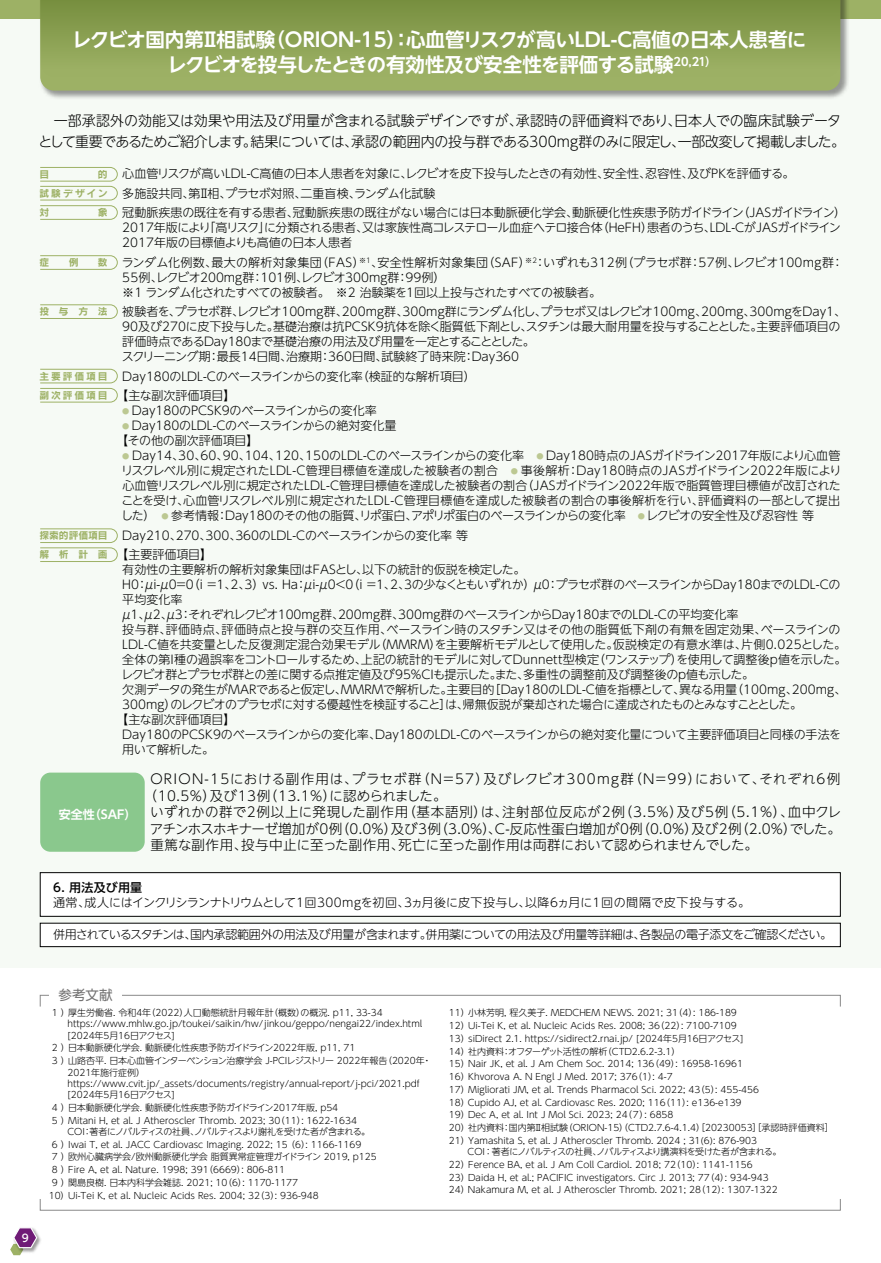
<style>
.page{position:relative;width:881px;height:1263px;background:#fff}
.page>*{position:absolute;margin:0;border:0;box-sizing:border-box;transform-origin:0 0}
.t1{font:700 19.5px/25.5px "UD Shin Go NT Pr 6 N De";letter-spacing:-.01em;color:#fff;text-align:center}
.t2{font:300 14.25px/21px "UD Shin Go NT Pr 6 N";letter-spacing:-.02em;color:#000;text-align:right}
.t3{font:300 13.5px "UD Shin Go NT Pr 6 N";letter-spacing:.02em;color:#000}
.t4{font:300 13.5px "UD Shin Go NT Pr 6 N";letter-spacing:.065em;color:#000}
.t5{font:300 13.5px "UD Shin Go NT Pr 6 N";letter-spacing:.055em;color:#000}
.t6{font:300 13.5px "UD Shin Go NT Pr 6 N";color:#000}
.t7{font:13.5px "UD Shin Go NT Pr 6 N";color:#727171}
.t8{font:300 12px/15px "UD Shin Go NT Pr 6 N";letter-spacing:-.015em;color:#000}
.t9{font:300 12px "UD Shin Go NT Pr 6 N";letter-spacing:-.035em;color:#000}
.t10{font:300 12px "UD Shin Go NT Pr 6 N";letter-spacing:.005em;color:#000}
.t11{font:300 12px "UD Shin Go NT Pr 6 N";letter-spacing:-.06em;color:#000}
.t12{font:300 12px "UD Shin Go NT Pr 6 N";letter-spacing:.015em;color:#000}
.t13{font:300 12px "UD Shin Go NT Pr 6 N";letter-spacing:-.04em;color:#000}
.t14{font:700 12px "UD Shin Go NT Pr 6 N De";color:#fff}
.t15{font:500 12px "UD Shin Go NT Pr 6 N";letter-spacing:.02em;color:#000}
.t16{font:500 10.5px "UD Shin Go NT Pr 6 N";color:#fff}
.t17{font:9.75px/19.2px "Rodin Pro B";letter-spacing:.2em;color:#9db165}
.t18{font:9.75px/19px "Rodin Pro B";color:#9db165}
.t19{font:300 9px/12.8px "UD Shin Go NT Pr 6 N";color:#000}
.t20{font:300 9px "UD Shin Go NT Pr 6 N";letter-spacing:-.06em;color:#000}
</style>
<div class="page">
<img style="left:37px;top:1232px;width:4px;height:16px">
<svg style="left:10px;top:1227px;width:27px;height:28px"></svg>
<div style="left:0;top:0;width:880px;height:967px;background:#f6faf5"></div>
<div style="left:0;top:0;width:880px;height:19px;background:#9db165"></div>
<div style="left:40px;top:995px;width:800px;height:12px;border:1px solid #898989"></div>
<div style="left:49px;top:989px;width:73px;height:12px;background:#fff"></div>
<svg style="left:40px;top:167px;width:78px;height:53px"></svg>
<svg style="left:40px;top:255px;width:78px;height:15px"></svg>
<svg style="left:40px;top:304px;width:78px;height:15px"></svg>
<svg style="left:40px;top:368px;width:78px;height:35px"></svg>
<svg style="left:40px;top:528px;width:78px;height:34px"></svg>
<div style="left:40px;top:773px;width:105px;height:79px;background:#8ac88d;border-radius:10px"></div>
<img style="left:44px;top:0;width:804px;height:98px">
<svg style="left:40px;top:78px;width:800px;height:13px;background:#9db067"></svg>
<svg style="left:40px;top:0;width:800px;height:78px;background:#8ba053"></svg>
<div style="left:40px;top:923px;width:800px;height:24px;background:#fff"></div>
<div style="left:40px;top:923px;width:800px;height:24px;border:1px solid #000"></div>
<div style="left:40px;top:873px;width:800px;height:43px;background:#fff"></div>
<div style="left:40px;top:872px;width:800px;height:44px;border:1px solid #000"></div>
<h1 class="t1" style="left:72px;top:26px;width:735px">レクビオ国内第Ⅱ相試験（ORION-15）：心血管リスクが高いLDL-C高値の日本人患者にレクビオを投与したときの有効性及び安全性を評価する試験<sup>20,21）</sup></h1>
<p class="t2" style="left:38px;top:109px;width:807px">一部承認外の効能又は効果や用法及び用量が含まれる試験デザインですが、承認時の評価資料であり、日本人での臨床試験データ<br>として重要であるためご紹介します。結果については、承認の範囲内の投与群である300mg群のみに限定し、一部改変して掲載しました。</p>
<p class="t17" style="left:39px;top:183px;width:70px">試験デザイン</p>
<p class="t17" style="left:39px;top:253px;width:70px">症　　例　 数</p>
<p class="t17" style="left:39px;top:302px;width:70px">投　与　方 法</p>
<p class="t17" style="left:39px;top:366px;width:70px">主要評価項目副次評価項目</p>
<p class="t18" style="left:39px;top:526px;width:70px">探索的評価項目解　析　計　画</p>
<p class="t8" style="left:122px;top:164px;width:725px;line-height:19.5px">心血管リスクが高いLDL-C高値の日本人患者を対象に、レクビオを皮下投与したときの有効性、安全性、忍容性、及びPKを評価する。<br>多施設共同、第Ⅱ相、プラセボ対照、二重盲検、ランダム化試験<br>冠動脈疾患の既往を有する患者、冠動脈疾患の既往がない場合には日本動脈硬化学会、動脈硬化性疾患予防ガイドライン（JASガイドライン）</p>
<p class="t8" style="left:122px;top:220px;width:719px">2017年版により「高リスク」に分類される患者、又は家族性高コレステロール血症ヘテロ接合体（HeFH）患者のうち、LDL-CがJASガイドライン<br>2017年版の目標値よりも高値の日本人患者</p>
<p class="t8" style="left:122px;top:254px;width:722px">ランダム化例数、最大の解析対象集団（FAS）<sup>※1</sup>、安全性解析対象集団（SAF）<sup>※2</sup>：いずれも312例（プラセボ群：57例、レクビオ100mg群：<br>55例、レクビオ200mg群：101例、レクビオ300mg群：99例）<br>※1 ランダム化されたすべての被験者。　※2 治験薬を1回以上投与されたすべての被験者。</p>
<p class="t8" style="left:122px;top:304px;width:725px">被験者を、プラセボ群、レクビオ100mg群、200mg群、300mg群にランダム化し、プラセボ又はレクビオ100mg、200mg、300mgをDay1、90及び270に皮下投与した。基礎治療は抗PCSK9抗体を除く脂質低下剤とし、スタチンは最大耐用量を投与することとした。主要評価項目の評価時点であるDay180まで基礎治療の用法及び用量を一定とすることとした。<br>スクリーニング期：最長14日間、治療期：360日間、試験終了時来院：Day360</p>
<p class="t8" style="left:116px;top:366px;width:361px;line-height:19.5px;text-indent:6px">Day180のLDL-Cのベースラインからの変化率（検証的な解析項目）【主な副次評価項目】</p>
<p class="t8" style="left:122px;top:403px;width:256px"><sup>●</sup> Day180のPCSK9のベースラインからの変化率</p>
<p class="t8" style="left:116px;top:418px;width:281px;text-indent:6px"><sup>●</sup> Day180のLDL-Cのベースラインからの絶対変化量【その他の副次評価項目】</p>
<p class="t8" style="left:121px;top:448px;width:721px;text-align:justify"><sup>●</sup> Day14、30、60、90、104、120、150のLDL-Cのベースラインからの変化率　<sup>●</sup> Day180時点のJASガイドライン2017年版により心血管リスクレベル別に規定されたLDL-C管理目標値を達成した被験者の割合　<sup>●</sup> 事後解析：Day180時点のJASガイドライン2022年版により心血管リスクレベル別に規定されたLDL-C管理目標値を達成した被験者の割合（JASガイドライン2022年版で脂質管理目標値が改訂されたことを受け、心血管リスクレベル別に規定されたLDL-C管理目標値を達成した被験者の割合の事後解析を行い、評価資料の一部として提出した）　<sup>●</sup> 参考情報：Day180のその他の脂質、リポ蛋白、アポリポ蛋白のベースラインからの変化率　<sup>●</sup> レクビオの安全性及び忍容性 等</p>
<p class="t8" style="left:116px;top:525px;width:353px;line-height:19.5px;text-indent:6px">Day210、270、300、360のLDL-Cのベースラインからの変化率 等【主要評価項目】</p>
<p class="t8" style="left:122px;top:562px;width:404px">有効性の主要解析の解析対象集団はFASとし、以下の統計的仮説を検定した。</p>
<p class="t9" style="left:122px;top:575px;width:719px">H0：μi-μ0＝0（i ＝1、2、3）vs. Ha：μi-μ0＜0（i ＝1、2、3の少なくともいずれか）μ0：プラセボ群のベースラインからDay180までのLDL-Cの</p>
<p class="t8" style="left:122px;top:592px;width:61px">平均変化率</p>
<p class="t8" style="left:120px;top:607px;width:619px">μ1、μ2、μ3：それぞれレクビオ100mg群、200mg群、300mg群のベースラインからDay180までのLDL-Cの平均変化率</p>
<p class="t12" style="left:122px;top:620px;width:719px">投与群、評価時点、評価時点と投与群の交互作用、ベースライン時のスタチン又はその他の脂質低下剤の有無を固定効果、ベースラインの</p>
<p class="t10" style="left:122px;top:635px;width:725px">LDL-C値を共変量とした反復測定混合効果モデル（MMRM）を主要解析モデルとして使用した。仮説検定の有意水準は、片側0.025とした。</p>
<p class="t8" style="left:122px;top:652px;width:725px">全体の第I種の過誤率をコントロールするため、上記の統計的モデルに対してDunnett型検定（ワンステップ）を使用して調整後p値を示した。</p>
<p class="t8" style="left:121px;top:667px;width:634px">レクビオ群とプラセボ群との差に関する点推定値及び95%CIも提示した。また、多重性の調整前及び調整後のp値も示した。</p>
<p class="t10" style="left:122px;top:680px;width:725px">欠測データの発生がMARであると仮定し、MMRMで解析した。主要目的［Day180のLDL-C値を指標として、異なる用量（100mg、200mg、</p>
<p class="t11" style="left:122px;top:695px;width:681px">300mg）のレクビオのプラセボに対する優越性を検証すること］は、帰無仮説が棄却された場合に達成されたものとみなすこととした。</p>
<p class="t8" style="left:116px;top:712px;width:120px">【主な副次評価項目】</p>
<p class="t8" style="left:122px;top:727px;width:720px">Day180のPCSK9のベースラインからの変化率、Day180のLDL-Cのベースラインからの絶対変化量について主要評価項目と同様の手法を</p>
<p class="t13" style="left:122px;top:740px;width:93px">用いて解析した。</p>
<p class="t14" style="left:59px;top:805px;width:79px">安全性（SAF）</p>
<p class="t4" style="left:150px;top:768px;width:691px">ORION-15における副作用は、プラセボ群（N＝57）及びレクビオ300mg群（N＝99）において、それぞれ6例</p>
<p class="t3" style="left:144px;top:785px;width:304px">（10.5％）及び13例（13.1％）に認められました。</p>
<p class="t5" style="left:150px;top:801px;width:692px">いずれかの群で2例以上に発現した副作用（基本語別）は、注射部位反応が2例（3.5％）及び5例（5.1％）、血中クレ</p>
<p class="t3" style="left:150px;top:818px;width:692px">アチンホスホキナーゼ増加が0例（0.0％）及び3例（3.0％）、Ｃ-反応性蛋白増加が0例（0.0％）及び2例（2.0％）でした。</p>
<p class="t6" style="left:150px;top:834px;width:609px">重篤な副作用、投与中止に至った副作用、死亡に至った副作用は両群において認められませんでした。</p>
<p class="t15" style="left:53px;top:877px;width:91px">6. 用法及び用量</p>
<p class="t8" style="left:53px;top:894px;width:698px">通常、成人にはインクリシランナトリウムとして1回300mgを初回、3ヵ月後に皮下投与し、以降6ヵ月に1回の間隔で皮下投与する。</p>
<p class="t9" style="left:53px;top:925px;width:780px">併用されているスタチンは、国内承認範囲外の用法及び用量が含まれます。併用薬についての用法及び用量等詳細は、各製品の電子添文をご確認ください。</p>
<p class="t16" style="left:22px;top:1229px;width:8px">9</p>
<p class="t7" style="left:59px;top:984px;width:56px">参考文献</p>
<p class="t19" style="left:67px;top:1007px;width:356px;line-height:11.2px;text-indent:-16px">1 ）厚生労働省. 令和４年（2022）人口動態統計月報年計（概数）の概況. p11, 33-34 https://www.mhlw.go.jp/toukei/saikin/hw/jinkou/geppo/nengai22/index.html [2024年5月16日アクセス]</p>
<p class="t19" style="left:52px;top:1041px;width:381px">2 ）日本動脈硬化学会. 動脈硬化性疾患予防ガイドライン2022年版, p11, 71<br>3 ）山路杏平. 日本心血管インターベンション治療学会 J-PCIレジストリー 2022年報告（2020年・</p>
<p class="t19" style="left:67px;top:1066px;width:353px;line-height:11.2px">2021年施行症例）https://www.cvit.jp/_assets/documents/registry/annual-report/j-pci/2021.pdf [2024年5月16日アクセス]</p>
<p class="t19" style="left:52px;top:1101px;width:307px">4 ）日本動脈硬化学会. 動脈硬化性疾患予防ガイドライン2017年版, p54<br>5 ）Mitani H, et al. J Atheroscler Thromb. 2023; 30（11）: 1622-1634</p>
<p class="t20" style="left:67px;top:1124px;width:304px">COI：著者にノバルティスの社員、ノバルティスより謝礼を受けた者が含まれる。</p>
<p class="t19" style="left:52px;top:1137px;width:311px">6 ）Iwai T, et al. JACC Cardiovasc Imaging. 2022; 15 （6）: 1166-1169</p>
<p class="t19" style="left:52px;top:1150px;width:326px">7 ）欧州心臓病学会/欧州動脈硬化学会 脂質異常症管理ガイドライン 2019, p125</p>
<p class="t19" style="left:52px;top:1163px;width:235px">8 ）Fire A, et al. Nature. 1998; 391（6669）: 806-811</p>
<p class="t19" style="left:52px;top:1176px;width:248px">9 ）関島良樹. 日本内科学会雑誌. 2021; 10（6）: 1170-1177</p>
<p class="t19" style="left:49px;top:1188px;width:271px">10）Ui-Tei K, et al. Nucleic Acids Res. 2004; 32（3）: 936-948</p>
<p class="t19" style="left:448px;top:1006px;width:386px">11）小林芳明, 程久美子. MEDCHEM NEWS. 2021; 31（4）: 186-189<br>12）Ui-Tei K, et al. Nucleic Acids Res. 2008; 36（22）: 7100-7109<br>13）siDirect 2.1. https://sidirect2.rnai.jp/ [2024年5月16日アクセス]<br>14）社内資料：オフターゲット活性の解析（CTD2.6.2-3.1）<br>15）Nair JK, et al. J Am Chem Soc. 2014; 136（49）: 16958-16961<br>16）Khvorova A. N Engl J Med. 2017; 376（1）: 4-7<br>17）Migliorati JM, et al. Trends Pharmacol Sci. 2022; 43（5）: 455-456<br>18）Cupido AJ, et al. Cardiovasc Res. 2020; 116（11）: e136-e139<br>19）Dec A, et al. Int J Mol Sci. 2023; 24（7）: 6858<br>20）社内資料：国内第Ⅱ相試験（ORION-15）（CTD2.7.6-4.1.4）［20230053］［承認時評価資料］21）Yamashita S, et al. J Atheroscler Thromb. 2024 ; 31(6): 876-903</p>
<p class="t19" style="left:448px;top:1145px;width:334px;text-indent:19px">COI：著者にノバルティスの社員、ノバルティスより講演料を受けた者が含まれる。22）Ference BA, et al. J Am Coll Cardiol. 2018; 72（10）: 1141-1156<br>23）Daida H, et al.; PACIFIC investigators. Circ J. 2013; 77（4）: 934-943<br>24）Nakamura M, et al. J Atheroscler Thromb. 2021; 28（12）: 1307-1322</p>
</div>
